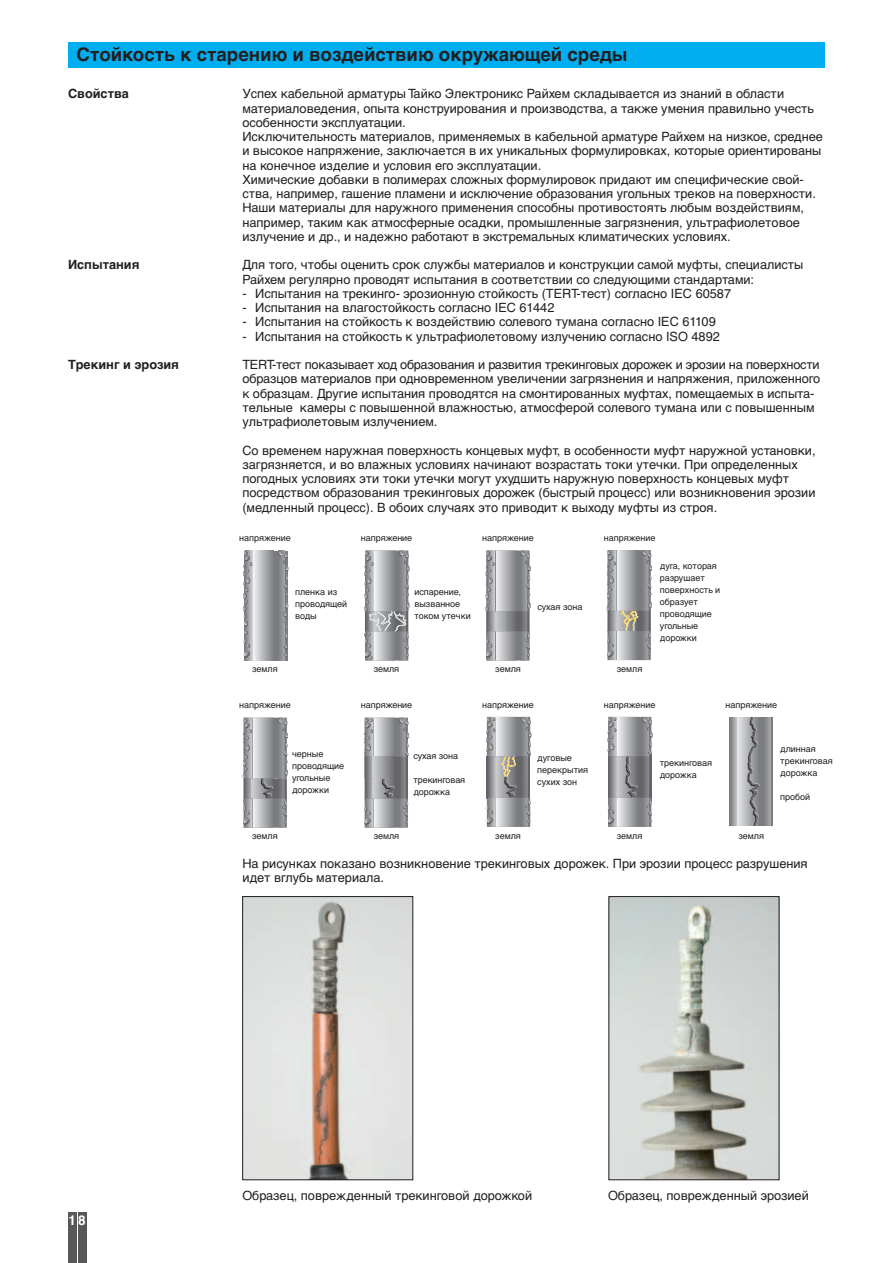
<style>
.page{position:relative;width:893px;height:1263px;background:#fff}
.page>*{position:absolute;margin:0;border:0;box-sizing:border-box;transform-origin:0 0}
.t1{font:700 18.75px "Helvetica Cyr";color:#231f20}
.t2{font:700 13.5px "Helvetica Cyr";color:#fff}
.t3{font:12.75px/14.2px "Helvetica Cyr Upright";color:#231f20}
.t4{font:700 12.75px "Helvetica Cyr";color:#231f20}
.t5{font:9px/12px "Helvetica Cyr Upright";color:#231f20}
</style>
<div class="page">
<div style="left:68px;top:1212px;width:9px;height:51px;background:#57585a"></div>
<div style="left:78px;top:1212px;width:8px;height:51px;background:#57585a"></div>
<div style="left:68px;top:43px;width:757px;height:25px;background:#00aeef"></div>
<div style="left:244px;top:550px;width:43px;height:110px;background:#7a7c7f"></div>
<svg style="left:253px;top:550px;width:19px;height:110px;background:#bcbdc0"></svg>
<svg style="left:280px;top:638px;width:5px;height:22px"></svg>
<svg style="left:246px;top:658px;width:7px;height:2px"></svg>
<svg style="left:243px;top:550px;width:10px;height:108px"></svg>
<svg style="left:276px;top:550px;width:13px;height:88px"></svg>
<svg style="left:284px;top:644px;width:4px;height:13px"></svg>
<svg style="left:364px;top:550px;width:46px;height:110px;background:#a6a7aa"></svg>
<svg style="left:485px;top:550px;width:46px;height:110px;background:#a1a2a5"></svg>
<svg style="left:242px;top:717px;width:46px;height:111px;background:#a1a3a5"></svg>
<svg style="left:364px;top:717px;width:46px;height:111px;background:#a1a2a5"></svg>
<div style="left:365px;top:757px;width:43px;height:21px;background:#656568"></div>
<svg style="left:374px;top:757px;width:19px;height:21px"></svg>
<svg style="left:401px;top:757px;width:5px;height:21px"></svg>
<svg style="left:367px;top:757px;width:5px;height:21px"></svg>
<hr style="left:372px;top:757px;width:2px;height:21px;background:#cccdcf">
<div style="left:729px;top:716px;width:44px;height:110px;background:linear-gradient(to bottom,#7a7c7f,#7a7c7f)"></div>
<div style="left:738px;top:716px;width:21px;height:110px;background:linear-gradient(to bottom,#cfd0d2,#cfd0d2)"></div>
<svg style="left:763px;top:716px;width:7px;height:110px"></svg>
<svg style="left:730px;top:716px;width:7px;height:110px"></svg>
<hr style="left:737px;top:716px;width:1px;height:110px;background:#e2e3e5">
<svg style="left:746px;top:716px;width:15px;height:110px;background:#8d8e91"></svg>
<svg style="left:486px;top:716px;width:46px;height:111px;background:#9fa0a1"></svg>
<svg style="left:607px;top:716px;width:46px;height:111px;background:#9d9ea1"></svg>
<svg style="left:606px;top:550px;width:46px;height:110px;background:#a4a5a5"></svg>
<img style="left:244px;top:898px;width:167px;height:280px">
<div style="left:242px;top:896px;width:171px;height:284px;border:1px solid #231f20"></div>
<img style="left:611px;top:898px;width:166px;height:280px">
<div style="left:609px;top:896px;width:170px;height:284px;border:1px solid #231f20"></div>
<h1 class="t1" style="left:77px;top:48px;width:553px">Стойкость к старению и воздействию окружающей среды</h1>
<p class="t4" style="left:68px;top:89px;width:62px">Свойства</p>
<p class="t3" style="left:242px;top:88px;width:582px">Успех кабельной арматуры Тайко Электроникс Райхем складывается из знаний в области материаловедения, опыта конструирования и производства, а также умения правильно учесть особенности эксплуатации.<br>Исключительность материалов, применяемых в кабельной арматуре Райхем на низкое, среднее и высокое напряжение, заключается в их уникальных формулировках, которые ориентированы на конечное изделие и условия его эксплуатации.<br>Химические добавки в полимерах сложных формулировок придают им специфические свой&shy;ства, например, гашение пламени и исключение образования угольных треков на поверхности.<br>Наши материалы для наружного применения способны противостоять любым воздействиям, например, таким как атмосферные осадки, промышленные загрязнения, ультрафиолетовое излучение и др., и надежно работают в экстремальных климатических условиях.</p>
<p class="t3" style="left:242px;top:259px;width:562px">Для того, чтобы оценить срок службы материалов и конструкции самой муфты, специалисты<br>Райхем регулярно проводят испытания в соответствии со следующими стандартами:</p>
<p class="t3" style="left:242px;top:288px;width:490px">- Испытания на трекинго- эрозионную стойкость (TERT-тест) согласно IEC 60587</p>
<p class="t3" style="left:242px;top:302px;width:314px">- Испытания на влагостойкость согласно IEC 61442</p>
<p class="t3" style="left:242px;top:316px;width:475px">- Испытания на стойкость к воздействию солевого тумана согласно IEC 61109</p>
<p class="t3" style="left:242px;top:330px;width:479px">- Испытания на стойкость к ультрафиолетовому излучению согласно ISO 4892</p>
<p class="t3" style="left:242px;top:359px;width:579px">TERT-тест показывает ход образования и развития трекинговых дорожек и эрозии на поверхности образцов материалов при одновременном увеличении загрязнения и напряжения, приложенного к образцам. Другие испытания проводятся на смонтированных муфтах, помещаемых в испыта&shy;тельные камеры с повышенной влажностью, атмосферой солевого тумана или с повышенным ультрафиолетовым излучением.</p>
<p class="t3" style="left:242px;top:444px;width:575px">Со временем наружная поверхность концевых муфт, в особенности муфт наружной установки, загрязняется, и во влажных условиях начинают возрастать токи утечки. При определенных погодных условиях эти токи утечки могут ухудшить наружную поверхность концевых муфт посредством образования трекинговых дорожек (быстрый процесс) или возникновения эрозии (медленный процесс). В обоих случаях это приводит к выходу муфты из строя.</p>
<p class="t4" style="left:68px;top:260px;width:73px">Испытания</p>
<p class="t4" style="left:68px;top:360px;width:113px">Трекинг и эрозия</p>
<p class="t5" style="left:239px;top:533px;width:53px">напряжение</p>
<p class="t5" style="left:361px;top:533px;width:53px">напряжение</p>
<p class="t5" style="left:482px;top:533px;width:53px">напряжение</p>
<p class="t5" style="left:604px;top:533px;width:53px">напряжение</p>
<p class="t5" style="left:295px;top:586px;width:54px">пленка из проводящей воды</p>
<p class="t5" style="left:414px;top:586px;width:58px">испарение, вызванное током утечки</p>
<p class="t5" style="left:537px;top:601px;width:47px">сухая зона</p>
<p class="t5" style="left:660px;top:561px;width:62px">дуга, которая разрушает поверхность и образует проводящие угольные дорожки</p>
<p class="t5" style="left:252px;top:664px;width:27px">земля</p>
<p class="t5" style="left:374px;top:664px;width:27px">земля</p>
<p class="t5" style="left:495px;top:664px;width:27px">земля</p>
<p class="t5" style="left:617px;top:664px;width:27px">земля</p>
<p class="t5" style="left:239px;top:700px;width:53px">напряжение</p>
<p class="t5" style="left:361px;top:700px;width:53px">напряжение</p>
<p class="t5" style="left:482px;top:700px;width:53px">напряжение</p>
<p class="t5" style="left:604px;top:700px;width:53px">напряжение</p>
<p class="t5" style="left:725px;top:700px;width:53px">напряжение</p>
<p class="t5" style="left:292px;top:748px;width:54px">черные проводящие угольные дорожки</p>
<p class="t5" style="left:413px;top:751px;width:46px">сухая зона</p>
<p class="t5" style="left:413px;top:775px;width:53px">трекинговая дорожка</p>
<p class="t5" style="left:537px;top:753px;width:52px">дуговые перекрытия сухих зон</p>
<p class="t5" style="left:660px;top:758px;width:54px">трекинговая дорожка</p>
<p class="t5" style="left:780px;top:744px;width:54px">длинная трекинговая дорожка</p>
<p class="t5" style="left:780px;top:792px;width:31px">пробой</p>
<p class="t5" style="left:738px;top:831px;width:27px">земля</p>
<p class="t3" style="left:242px;top:858px;width:567px">На рисунках показано возникновение трекинговых дорожек. При эрозии процесс разрушения идет вглубь материала.</p>
<p class="t5" style="left:252px;top:831px;width:27px">земля</p>
<p class="t5" style="left:374px;top:831px;width:27px">земля</p>
<p class="t5" style="left:495px;top:831px;width:27px">земля</p>
<p class="t5" style="left:617px;top:831px;width:27px">земля</p>
<p class="t2" style="left:69px;top:1215px;width:19px">18</p>
<p class="t3" style="left:242px;top:1189px;width:291px">Образец, поврежденный трекинговой дорожкой</p>
<p class="t3" style="left:608px;top:1189px;width:202px">Образец, поврежденный эрозией</p>
</div>
